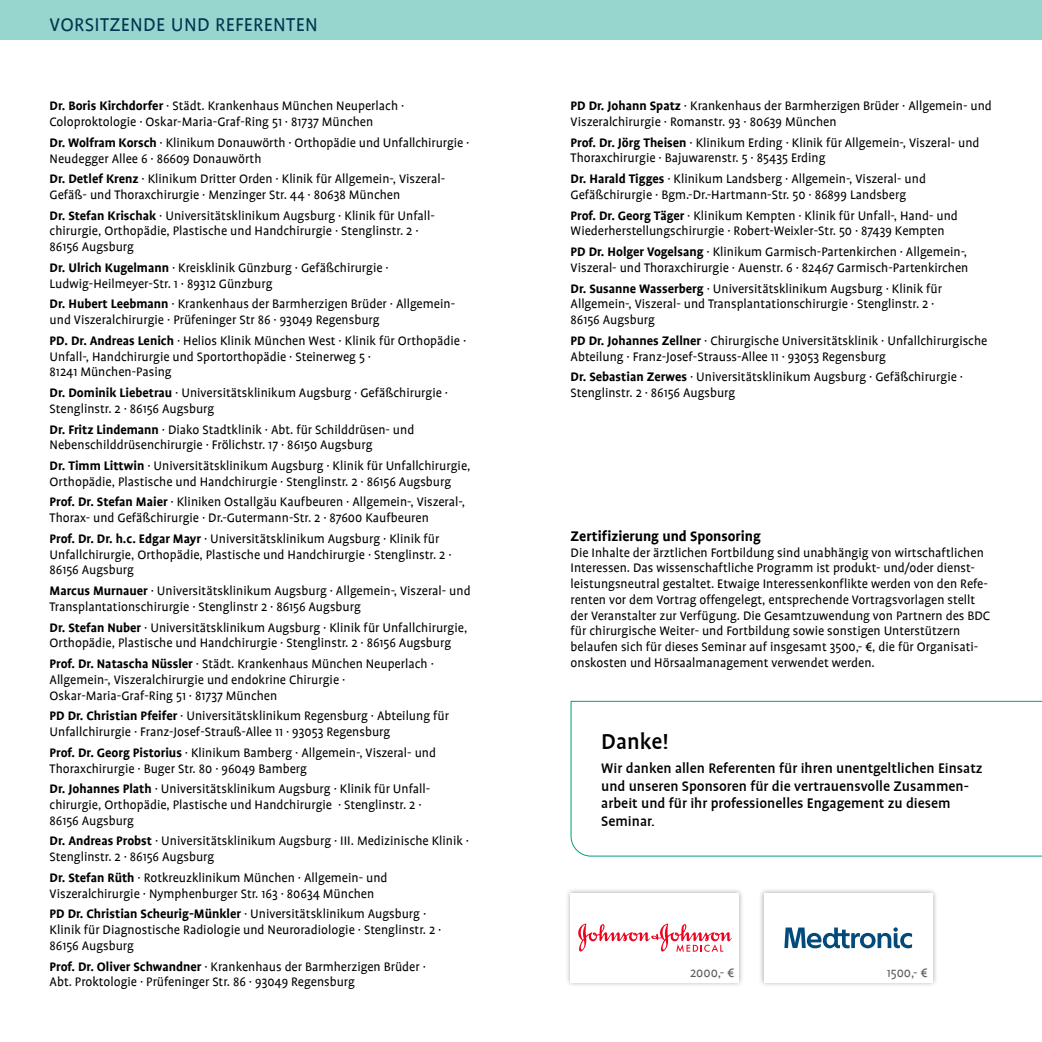
<style>
.page{position:relative;width:1042px;height:1042px;background:#fff}
.page>*{position:absolute;margin:0;border:0;box-sizing:border-box;transform-origin:0 0}
.t1{font:500 24.5px "Profile";color:#000}
.t2{font:21px "Profile";letter-spacing:.015em;color:#003650}
.t3{font:500 15.75px/17.5px "Profile";color:#000}
.t4{font:700 15.75px "Profile";color:#000}
.t5{font:14px/15.8px "Profile";color:#000}
.t6{font:14px "Profile";color:#5d5b59}
.s1{font-weight:700}
</style>
<div class="page">
<div style="left:0;top:0;width:1042px;height:40px;background:#96d6ce"></div>
<svg style="left:570px;top:700px;width:472px;height:157px"></svg>
<div style="left:565px;top:888px;width:179px;height:100px;background:#000;opacity:.33"></div>
<div style="left:570px;top:893px;width:169px;height:89px;background:#fff"></div>
<svg style="left:578px;top:923px;width:154px;height:29px"></svg>
<div style="left:758px;top:888px;width:180px;height:100px;background:#000;opacity:.33"></div>
<div style="left:764px;top:893px;width:168px;height:89px;background:#fff"></div>
<svg style="left:784px;top:927px;width:128px;height:21px"></svg>
<h2 class="t2" style="left:50px;top:14px;width:270px">VORSITZENDE UND REFERENTEN</h2>
<p class="t5" style="left:50px;top:98px;width:356px"><span class="s1">Dr. Boris Kirchdorfer</span> · Städt. Krankenhaus München Neuperlach ·<br>Coloproktologie · Oskar-Maria-Graf-Ring 51 · 81737 München</p>
<p class="t5" style="left:50px;top:135px;width:421px"><span class="s1">Dr. Wolfram Korsch</span> · Klinikum Donauwörth · Orthopädie und Unfallchirurgie ·<br>Neudegger Allee 6 · 86609 Donauwörth</p>
<p class="t5" style="left:50px;top:171px;width:397px"><span class="s1">Dr. Detlef Krenz</span> · Klinikum Dritter Orden · Klinik für Allgemein-, Viszeral-<br>Gefäß- und Thoraxchirurgie · Menzinger Str. 44 · 80638 München</p>
<p class="t5" style="left:50px;top:208px;width:386px"><span class="s1">Dr. Stefan Krischak</span> · Universitätsklinikum Augsburg · Klinik für Unfall&shy;chirurgie, Orthopädie, Plastische und Handchirurgie · Stenglinstr. 2 ·<br>86156 Augsburg</p>
<p class="t5" style="left:50px;top:260px;width:341px"><span class="s1">Dr. Ulrich Kugelmann</span> · Kreisklinik Günzburg · Gefäßchirurgie ·<br>Ludwig-Heilmeyer-Str. 1 · 89312 Günzburg</p>
<p class="t5" style="left:50px;top:296px;width:407px"><span class="s1">Dr. Hubert Leebmann</span> · Krankenhaus der Barmherzigen Brüder · Allgemein&shy;und Viszeralchirurgie · Prüfeninger Str 86 · 93049 Regensburg</p>
<p class="t5" style="left:50px;top:333px;width:418px"><span class="s1">PD. Dr. Andreas Lenich</span> · Helios Klinik München West · Klinik für Orthopädie ·<br>Unfall-, Handchirurgie und Sportorthopädie · Steinerweg 5 ·<br>81241 München-Pasing</p>
<p class="t5" style="left:50px;top:385px;width:400px"><span class="s1">Dr. Dominik Liebetrau</span> · Universitätsklinikum Augsburg · Gefäßchirurgie ·<br>Stenglinstr. 2 · 86156 Augsburg</p>
<p class="t5" style="left:50px;top:421px;width:366px"><span class="s1">Dr. Fritz Lindemann</span> · Diako Stadtklinik · Abt. für Schilddrüsen- und<br>Nebenschilddrüsenchirurgie · Frölichstr. 17 · 86150 Augsburg</p>
<p class="t5" style="left:50px;top:458px;width:422px"><span class="s1">Dr. Timm Littwin</span> · Universitätsklinikum Augsburg · Klinik für Unfallchirurgie,<br>Orthopädie, Plastische und Handchirurgie · Stenglinstr. 2 · 86156 Augsburg</p>
<p class="t5" style="left:50px;top:494px;width:417px"><span class="s1">Prof. Dr. Stefan Maier</span> · Kliniken Ostallgäu Kaufbeuren · Allgemein-, Viszeral-,<br>Thorax- und Gefäßchirurgie · Dr.-Gutermann-Str. 2 · 87600 Kaufbeuren</p>
<p class="t5" style="left:50px;top:531px;width:403px"><span class="s1">Prof. Dr. Dr. h.c. Edgar Mayr</span> · Universitätsklinikum Augsburg · Klinik für<br>Unfallchirurgie, Orthopädie, Plastische und Handchirurgie · Stenglinstr. 2 ·<br>86156 Augsburg</p>
<p class="t5" style="left:50px;top:583px;width:422px"><span class="s1">Marcus Murnauer</span> · Universitätsklinikum Augsburg · Allgemein-, Viszeral- und<br>Transplantationschirurgie · Stenglinstr 2 · 86156 Augsburg</p>
<p class="t5" style="left:50px;top:619px;width:419px"><span class="s1">Dr. Stefan Nuber</span> · Universitätsklinikum Augsburg · Klinik für Unfallchirurgie,<br>Orthopädie, Plastische und Handchirurgie · Stenglinstr. 2 · 86156 Augsburg</p>
<p class="t5" style="left:50px;top:656px;width:386px"><span class="s1">Prof. Dr. Natascha Nüssler</span> · Städt. Krankenhaus München Neuperlach ·<br>Allgemein-, Viszeralchirurgie und endokrine Chirurgie ·<br>Oskar-Maria-Graf-Ring 51 · 81737 München</p>
<p class="t5" style="left:50px;top:708px;width:401px"><span class="s1">PD Dr. Christian Pfeifer</span> · Universitätsklinikum Regensburg · Abteilung für<br>Unfallchirurgie · Franz-Josef-Strauß-Allee 11 · 93053 Regensburg</p>
<p class="t5" style="left:50px;top:745px;width:388px"><span class="s1">Prof. Dr. Georg Pistorius</span> · Klinikum Bamberg · Allgemein-, Viszeral- und<br>Thoraxchirurgie · Buger Str. 80 · 96049 Bamberg</p>
<p class="t5" style="left:50px;top:781px;width:381px"><span class="s1">Dr. Johannes Plath</span> · Universitätsklinikum Augsburg · Klinik für Unfall&shy;chirurgie, Orthopädie, Plastische und Handchirurgie · Stenglinstr. 2 ·<br>86156 Augsburg</p>
<p class="t5" style="left:50px;top:833px;width:421px"><span class="s1">Dr. Andreas Probst</span> · Universitätsklinikum Augsburg · III. Medizinische Klinik ·<br>Stenglinstr. 2 · 86156 Augsburg</p>
<p class="t5" style="left:50px;top:870px;width:339px"><span class="s1">Dr. Stefan Rüth</span> · Rotkreuzklinikum München · Allgemein- und<br>Viszeralchirurgie · Nymphenburger Str. 163 · 80634 München</p>
<p class="t5" style="left:50px;top:906px;width:393px"><span class="s1">PD Dr. Christian Scheurig-Münkler</span> · Universitätsklinikum Augsburg ·<br>Klinik für Diagnostische Radiologie und Neuroradiologie · Stenglinstr. 2 ·<br>86156 Augsburg</p>
<p class="t5" style="left:50px;top:958px;width:378px"><span class="s1">Prof. Dr. Oliver Schwandner</span> · Krankenhaus der Barmherzigen Brüder ·<br>Abt. Proktologie · Prüfeninger Str. 86 · 93049 Regensburg</p>
<p class="t5" style="left:570px;top:98px;width:423px"><span class="s1">PD Dr. Johann Spatz</span> · Krankenhaus der Barmherzigen Brüder · Allgemein- und<br>Viszeralchirurgie · Romanstr. 93 · 80639 München</p>
<p class="t5" style="left:570px;top:135px;width:410px"><span class="s1">Prof. Dr. Jörg Theisen</span> · Klinikum Erding · Klinik für Allgemein-, Viszeral- und<br>Thoraxchirurgie · Bajuwarenstr. 5 · 85435 Erding</p>
<p class="t5" style="left:570px;top:171px;width:357px"><span class="s1">Dr. Harald Tigges</span> · Klinikum Landsberg · Allgemein-, Viszeral- und<br>Gefäßchirurgie · Bgm.-Dr.-Hartmann-Str. 50 · 86899 Landsberg</p>
<p class="t5" style="left:570px;top:207px;width:389px"><span class="s1">Prof. Dr. Georg Täger</span> · Klinikum Kempten · Klinik für Unfall-, Hand- und<br>Wiederherstellungschirurgie · Robert-Weixler-Str. 50 · 87439 Kempten</p>
<p class="t5" style="left:570px;top:244px;width:399px"><span class="s1">PD Dr. Holger Vogelsang</span> · Klinikum Garmisch-Partenkirchen · Allgemein-,<br>Viszeral- und Thoraxchirurgie · Auenstr. 6 · 82467 Garmisch-Partenkirchen</p>
<p class="t5" style="left:570px;top:280px;width:373px"><span class="s1">Dr. Susanne Wasserberg</span> · Universitätsklinikum Augsburg · Klinik für<br>Allgemein-, Viszeral- und Transplantationschirurgie · Stenglinstr. 2 ·<br>86156 Augsburg</p>
<p class="t5" style="left:570px;top:333px;width:418px"><span class="s1">PD Dr. Johannes Zellner</span> · Chirurgische Universitätsklinik · Unfallchirurgische<br>Abteilung · Franz-Josef-Strauss-Allee 11 · 93053 Regensburg</p>
<p class="t5" style="left:570px;top:369px;width:394px"><span class="s1">Dr. Sebastian Zerwes</span> · Universitätsklinikum Augsburg · Gefäßchirurgie ·<br>Stenglinstr. 2 · 86156 Augsburg</p>
<p class="t4" style="left:570px;top:527px;width:192px">Zertifizierung und Sponsoring</p>
<p class="t5" style="left:570px;top:544px;width:421px">Die Inhalte der ärztlichen Fortbildung sind unabhängig von wirtschaftlichen Interessen. Das wissenschaftliche Programm ist produkt- und/oder dienst&shy;leistungsneutral gestaltet. Etwaige Interessenkonflikte werden von den Refe&shy;renten vor dem Vortrag offengelegt, entsprechende Vortragsvorlagen stellt der Veranstalter zur Verfügung. Die Gesamtzuwendung von Partnern des BDC für chirurgische Weiter- und Fortbildung sowie sonstigen Unterstützern belaufen sich für dieses Seminar auf insgesamt 3500,- €, die für Organisati&shy;onskosten und Hörsaalmanagement verwendet werden.</p>
<h1 class="t1" style="left:601px;top:729px;width:69px">Danke!</h1>
<p class="t3" style="left:601px;top:760px;width:383px">Wir danken allen Referenten für ihren unentgeltlichen Einsatz und unseren Sponsoren für die vertrauensvolle Zusammen&shy;arbeit und für ihr professionelles Engagement zu diesem Seminar.</p>
<p class="t6" style="left:690px;top:966px;width:46px">2000,- €</p>
<p class="t6" style="left:887px;top:966px;width:42px">1500,- €</p>
</div>
